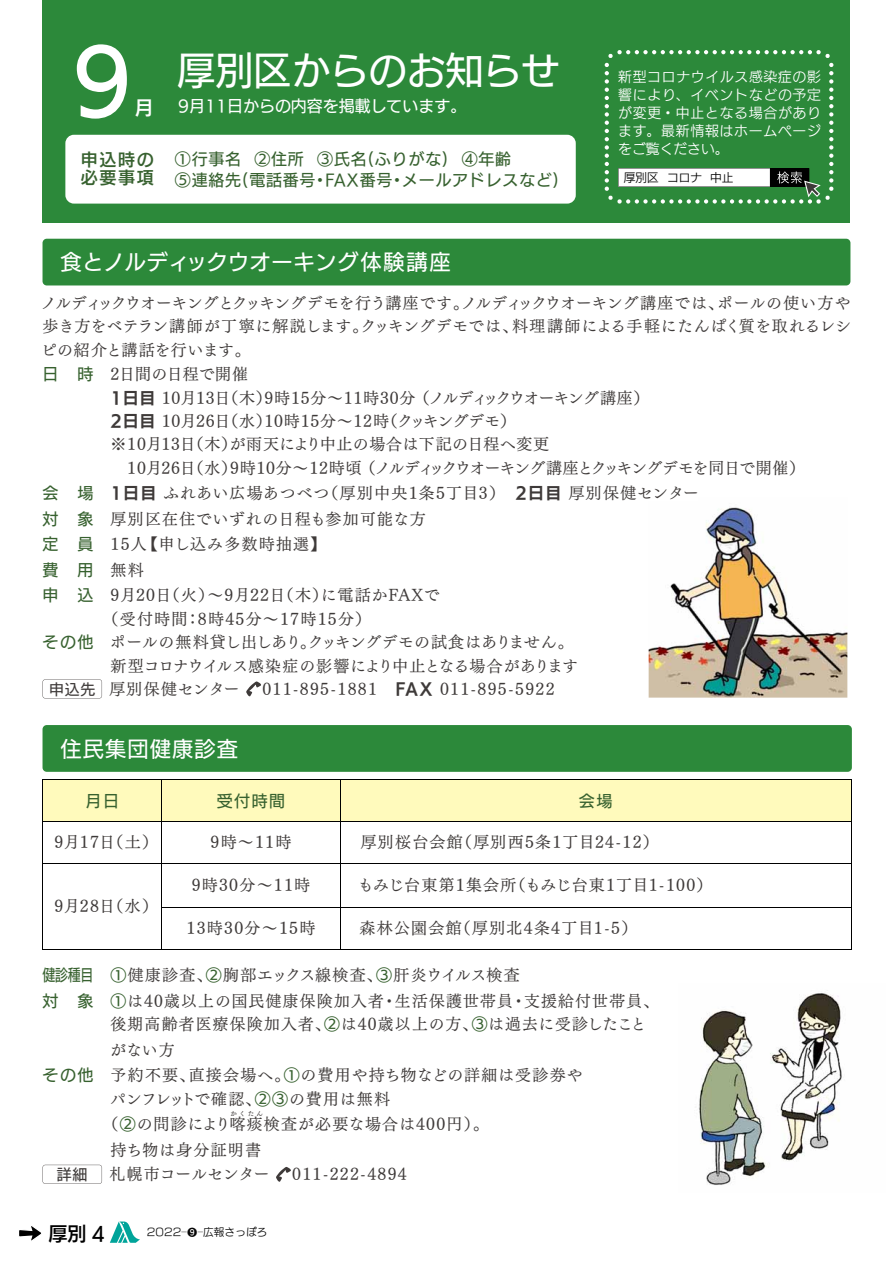
<style>
.page{position:relative;width:893px;height:1263px;background:#fff}
.page>*{position:absolute;margin:0;border:0;box-sizing:border-box;transform-origin:0 0}
.t1{font:85.05px "UD Kakugo Large Pr 6 DB 90 pv RKSJ H";color:#fff}
.t2{font:38.25px "UD Kakugo Large Pr 6 M 90 pv RKSJ H";color:#fff}
.t3{font:21.3px "UD Kakugo Large Pr 6 M 90 pv RKSJ H";letter-spacing:.03em;color:#fff}
.t4{font:21.3px "UD Kakugo Large Pr 6 M 90 pv RKSJ H";letter-spacing:.05em;color:#fff}
.t5{font:19.2px "UD Kakugo Large Pr 6 DB 90 pv RKSJ H";color:#000}
.t6{font:19.2px "UD Kakugo Large Pr 6 DB 90 pv RKSJ H";color:#fff}
.t7{font:16.95px/18px "UD Kakugo Large Pr 6 DB 90 pv RKSJ H";letter-spacing:.1em;color:#37612f}
.t8{font:15.9px/25.5px "UD Mincho Pr 6 M 90 pv RKSJ H";letter-spacing:.05em;color:#3e3a39}
.t9{font:15.9px/25.5px "UD Mincho Pr 6 M 90 pv RKSJ H";letter-spacing:.08em;color:#3e3a39}
.t10{font:15.9px/23.4px "UD Mincho Pr 6 M 90 pv RKSJ H";letter-spacing:.03em;color:#3e3a39}
.t11{font:15.9px/23.4px "UD Mincho Pr 6 M 90 pv RKSJ H";letter-spacing:.01em;color:#3e3a39}
.t12{font:15.9px/25.5px "UD Kakugo Large Pr 6 M 90 pv RKSJ H";letter-spacing:.05em;color:#37612f}
.t13{font:15.9px "UD Kakugo Large Pr 6 M 90 pv RKSJ H";color:#fff}
.t14{font:15.9px "UD Mincho Pr 6 M 90 pv RKSJ H";letter-spacing:.075em;color:#3e3a39}
.t15{font:15.9px/25.5px "UD Kakugo Large Pr 6 M 90 pv RKSJ H";letter-spacing:.05em;color:#37612f;scale:.81 1}
.t16{font:14.85px "UD Kakugo Large Pr 6 M 90 pv RKSJ H";color:#3e3a39}
.t17{font:13.8px/18px "UD Kakugo Large Pr 6 R 90 pv RKSJ H";letter-spacing:.055em;color:#fff;text-align:justify}
.t18{font:11.7px "UD Kakugo Large Pr 6 R 90 pv RKSJ H";color:#000}
.t19{font:10.65px "New Rodin Pro M 90 pv RKSJ H";letter-spacing:.01em;color:#050505}
.t20{font:6.45px "UD Mincho Pr 6 M 90 pv RKSJ H";color:#3e3a39}
.s1{font-family:"UD Kakugo Large Pr 6 B 90 pv RKSJ H"}
.s2{color:#3f3b3a}
.s3{font-family:"UD Kakugo Large Pr 6 M 90 pv RKSJ H";font-size:14.85px}
.s4{font-family:"UD Kakugo Large Pr 6 M 90 pv RKSJ H";color:#37612f}
.s5{color:#fff}
.s6{font-family:"Edigai OTF Go Iwata 90 pv RKSJ H";color:#fff}
</style>
<div class="page">
<div style="left:43px;top:0;width:807px;height:223px;background:#2c893a"></div>
<div style="left:65px;top:135px;width:511px;height:69px;background:#fff;border-radius:9px"></div>
<svg style="left:605px;top:50px;width:228px;height:154px"></svg>
<div style="left:43px;top:725px;width:809px;height:47px;background:#2c893a;border-radius:4px"></div>
<div style="left:44px;top:780px;width:807px;height:41px;background:#fffabc"></div>
<hr style="left:43px;top:779px;width:119px;height:1px;background:#000">
<hr style="left:43px;top:780px;width:1px;height:41px;background:#000">
<hr style="left:162px;top:779px;width:178px;height:1px;background:#000">
<hr style="left:161px;top:780px;width:1px;height:41px;background:#000">
<hr style="left:340px;top:779px;width:511px;height:1px;background:#000">
<hr style="left:340px;top:780px;width:1px;height:41px;background:#000">
<hr style="left:851px;top:780px;width:1px;height:41px;background:#000">
<hr style="left:43px;top:821px;width:119px;height:1px;background:#000">
<hr style="left:43px;top:822px;width:1px;height:41px;background:#000">
<hr style="left:43px;top:863px;width:1px;height:86px;background:#000">
<hr style="left:162px;top:821px;width:178px;height:1px;background:#000">
<hr style="left:161px;top:822px;width:1px;height:41px;background:#000">
<hr style="left:340px;top:821px;width:511px;height:1px;background:#000">
<hr style="left:340px;top:822px;width:1px;height:41px;background:#000">
<hr style="left:851px;top:822px;width:1px;height:41px;background:#000">
<hr style="left:161px;top:863px;width:1px;height:44px;background:#000">
<hr style="left:340px;top:863px;width:1px;height:44px;background:#000">
<hr style="left:851px;top:863px;width:1px;height:44px;background:#000">
<hr style="left:161px;top:907px;width:1px;height:42px;background:#000">
<hr style="left:340px;top:907px;width:1px;height:42px;background:#000">
<hr style="left:851px;top:907px;width:1px;height:42px;background:#000">
<hr style="left:43px;top:863px;width:119px;height:1px;background:#000">
<hr style="left:43px;top:949px;width:119px;height:1px;background:#000">
<hr style="left:162px;top:863px;width:178px;height:1px;background:#000">
<hr style="left:161px;top:907px;width:179px;height:1px;background:#000">
<hr style="left:162px;top:949px;width:178px;height:1px;background:#000">
<hr style="left:340px;top:863px;width:511px;height:1px;background:#000">
<hr style="left:340px;top:907px;width:511px;height:1px;background:#000">
<hr style="left:340px;top:949px;width:511px;height:1px;background:#000">
<svg style="left:43px;top:1165px;width:59px;height:19px"></svg>
<svg style="left:276px;top:1167px;width:15px;height:15px"></svg>
<div style="left:43px;top:239px;width:807px;height:46px;background:#2c893a;border-radius:4px"></div>
<img style="left:649px;top:507px;width:198px;height:191px">
<svg style="left:43px;top:679px;width:59px;height:19px"></svg>
<svg style="left:246px;top:681px;width:15px;height:16px"></svg>
<img style="left:699px;top:993px;width:143px;height:192px">
<svg style="left:109px;top:1221px;width:31px;height:22px"></svg>
<svg style="left:19px;top:1226px;width:22px;height:15px"></svg>
<h1 class="t1" style="left:73px;top:49px;width:61px">9</h1>
<p class="t6" style="left:135px;top:100px;width:21px">月</p>
<p class="t7" style="left:81px;top:153px;width:75px">申込時の必要事項</p>
<h2 class="t2" style="left:177px;top:56px;width:384px">厚別区からのお知らせ</h2>
<p class="t13" style="left:178px;top:100px;width:290px">9月11日からの内容を掲載しています。</p>
<p class="t12" style="left:175px;top:150px;width:386px;line-height:21.3px">①行事名 ②住所 ③氏名(ふりがな) ④年齢<br>⑤連絡先(電話番号・FAX番号・メールアドレスなど)</p>
<p class="t17" style="left:618px;top:70px;width:204px">新型コロナウイルス感染症の影響により、イベントなどの予定が変更・中止となる場合があります。最新情報はホームページをご覧ください。</p>
<p class="t18" style="left:624px;top:173px;width:111px">厚別区 コロナ 中止</p>
<h3 class="t3" style="left:61px;top:254px;width:392px">食とノルディックウオーキング体験講座</h3>
<p class="t8" style="left:41px;top:294px;width:812px;line-height:23.4px;text-align:justify">ノルディックウオーキングとクッキングデモを行う講座です。ノルディックウオーキング講座では、ポールの使い方や歩き方をベテラン講師が丁寧に解説します。クッキングデモでは、料理講師による手軽にたんぱく質を取れるレシピの紹介と講話を行います。</p>
<p class="t12" style="left:43px;top:365px;width:177px;line-height:23.4px">日 時<br>　　　　　　　　　　　</p>
<p class="t10" style="left:111px;top:365px;width:540px">2日間の日程で開催<br><span class="s1">1日目</span> 10月13日（木）9時15分～11時30分 （ノルディックウオーキング講座）<br><span class="s1">2日目</span> 10月26日（水）10時15分～12時（クッキングデモ）<br>※10月13日（木）が雨天により中止の場合は下記の日程へ変更</p>
<p class="t8" style="left:111px;top:457px;width:696px;text-indent:17px">10月26日（水）9時10分～12時頃 （ノルディックウオーキング講座とクッキングデモを同日で開催）<br><span class="s1">1日目</span> ふれあい広場あつべつ（厚別中央1条5丁目3） <span class="s1">2日目</span> 厚別保健<span class="s2">センタ</span>ー<br>厚別区在住でいずれの日程も参加可能な方<br>15人【申し込み多数時抽選】<br>無料<br>9月20日（火）～9月22日（木）に電話かFAXで</p>
<p class="t11" style="left:110px;top:609px;width:470px;text-indent:-7px">（受付時間：8時45分～17時15分）<br>ポールの無料貸し出しあり。クッキングデモの試食はありません。新型コロナウイルス感染症の影響により中止となる場合があります</p>
<p class="t12" style="left:43px;top:483px;width:53px;text-align:justify">会 場対 象定 員費 用申 込</p>
<p class="t12" style="left:43px;top:632px;width:53px">その他</p>
<p class="t8" style="left:49px;top:678px;width:192px"><span class="s3">申込先</span> 厚別保健センター</p>
<p class="t9" style="left:262px;top:678px;width:294px">011-895-1881　<span class="s1">FAX</span> 011-895-5922</p>
<h3 class="t4" style="left:61px;top:740px;width:179px">住民集団健康診査</h3>
<p class="t12" style="left:85px;top:790px;width:35px">月日</p>
<p class="t12" style="left:217px;top:790px;width:70px">受付時間</p>
<p class="t12" style="left:579px;top:790px;width:35px">会場</p>
<p class="t8" style="left:54px;top:832px;width:105px">9月17日（土）</p>
<p class="t8" style="left:210px;top:832px;width:82px">9時～11時</p>
<p class="t9" style="left:361px;top:832px;width:300px">厚別桜台会館（厚別西5条1丁目24-12）</p>
<p class="t8" style="left:54px;top:896px;width:105px">9月28日（水）</p>
<p class="t9" style="left:192px;top:875px;width:120px">9時30分～11時</p>
<p class="t9" style="left:342px;top:875px;width:372px">　もみじ台東第1集会所（もみじ台東1丁目1-100）</p>
<p class="t9" style="left:187px;top:918px;width:130px">13時30分～15時</p>
<p class="t9" style="left:342px;top:918px;width:296px">　森林公園会館（厚別北4条4丁目1-5）</p>
<p class="t15" style="left:43px;top:965px;width:64px">健診種目対 象</p>
<p class="t12" style="left:43px;top:1065px;width:53px">その他</p>
<p class="t9" style="left:111px;top:965px;width:550px"><span class="s4">①</span>健康診査、<span class="s4">②</span>胸部エックス線検査、<span class="s4">③</span>肝炎ウイルス検査<br><span class="s4">①</span>は40歳以上の国民健康保険加入者・生活保護世帯員・支援給付世帯員、</p>
<p class="t9" style="left:110px;top:1014px;width:538px">後期高齢者医療保険加入者、<span class="s4">②</span>は40歳以上の方、<span class="s4">③</span>は過去に受診したことがない方<br>予約不要、直接会場へ。<span class="s4">①</span>の費用や持ち物などの詳細は受診券や</p>
<p class="t8" style="left:103px;top:1088px;width:388px;text-indent:8px">パンフレットで確認、<span class="s4">②③</span>の費用は無料<br>（<span class="s4">②</span>の問診により喀痰検査が必要な場合は400円）。</p>
<p class="t20" style="left:231px;top:1111px;width:34px">かくたん</p>
<p class="t14" style="left:111px;top:1144px;width:152px">持ち物は身分証明書</p>
<p class="t16" style="left:57px;top:1169px;width:32px">詳細</p>
<p class="t11" style="left:109px;top:1165px;width:161px">札幌市コールセンター</p>
<p class="t9" style="left:292px;top:1164px;width:116px">011-222-4894</p>
<p class="t5" style="left:49px;top:1226px;width:58px"><span class="s5">厚</span>別 4</p>
<p class="t19" style="left:147px;top:1228px;width:122px"><span class="s5">2</span>022─<span class="s6">享</span><span class="s5">─</span>広報さっぽろ</p>
</div>
